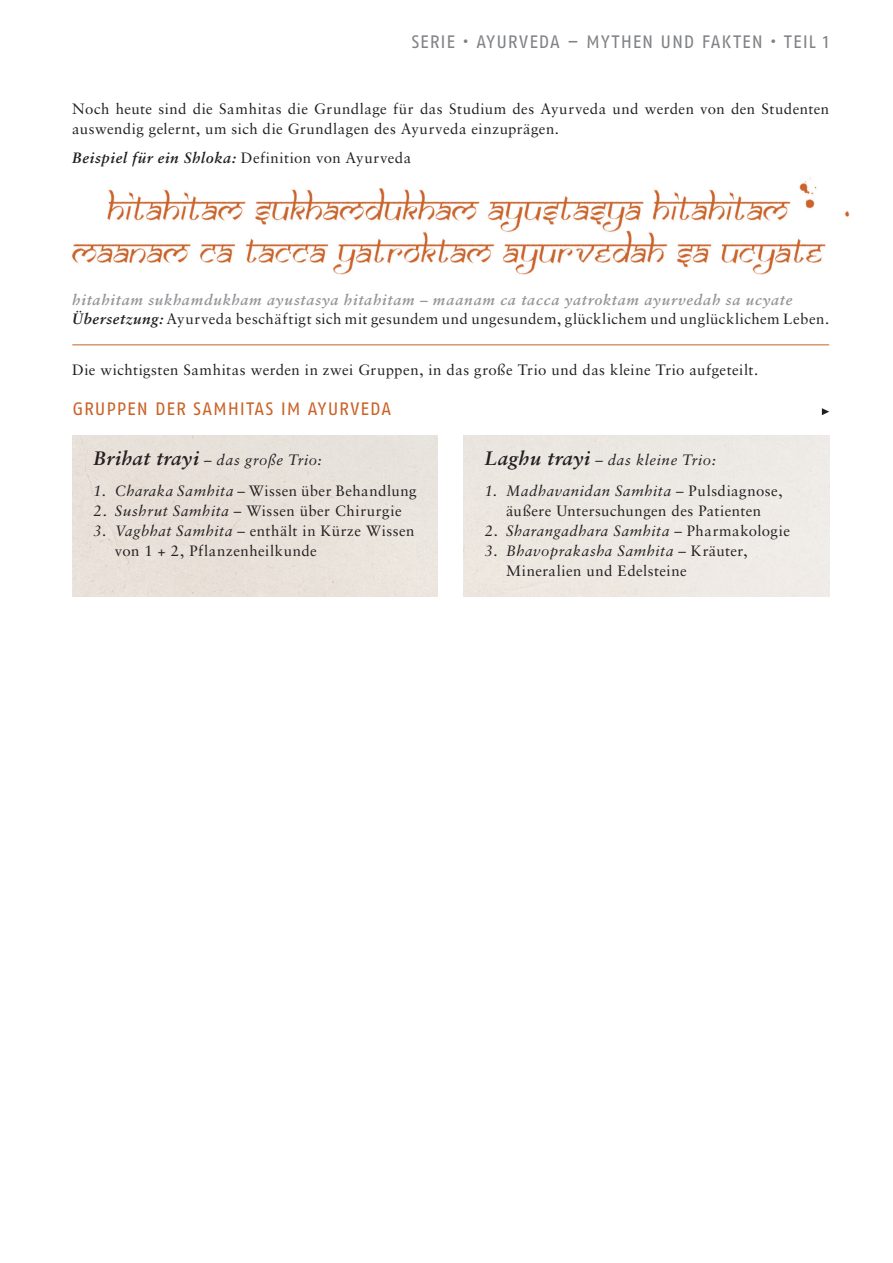
<style>
.page{position:relative;width:893px;height:1263px;background:#fff}
.page>*{position:absolute;margin:0;border:0;box-sizing:border-box;transform-origin:0 0}
.t1{font:18px "Fago OT";letter-spacing:.05em;color:#808285}
.t2{font:18px "Fago OT";letter-spacing:.05em;color:#c96227}
.t3{font:15px/20.1px "Sabon LT Std";letter-spacing:.03em;color:#231f20}
.t4{font:italic 15px "Sabon LT Std";letter-spacing:.04em;color:#231f20}
.t5{font:italic 700 15px "Sabon LT Std";letter-spacing:.04em;color:#231f20}
.s1{font-weight:400;font-style:normal}
.s2{font-weight:700;font-style:italic;color:#939598}
.s3{font-weight:700;font-style:italic}
.s4{font-weight:700;font-size:19.5px}
.s5{font-style:italic}
.s6{font-style:normal}
</style>
<div class="page">
<div style="left:72px;top:435px;width:366px;height:161px;background:#e8e1d9"></div>
<img style="left:72px;top:178px;width:778px;height:97px">
<svg style="left:822px;top:408px;width:7px;height:7px"></svg>
<hr style="left:72px;top:344px;width:757px;height:1px;background:#c96227">
<p class="t1" style="left:411px;top:31px;width:419px">SERIE • AYURVEDA – MYTHEN UND FAKTEN • TEIL 1</p>
<p class="t3" style="left:72px;top:98px;width:758px">Noch heute sind die Samhitas die Grundlage für das Studium des Ayurveda und werden von den Studenten auswendig gelernt, um sich die Grundlagen des Ayurveda einzuprägen.</p>
<p class="t5" style="left:72px;top:149px;width:341px">Beispiel für ein Shloka: <span class="s1">Definition von Ayurveda</span></p>
<p class="t3" style="left:72px;top:289px;width:758px"><span class="s2">hitahitam sukhamdukham ayustasya hitahitam – maanam ca tacca yatroktam ayurvedah sa ucyate<br></span><span class="s3">Übersetzung:</span> Ayurveda beschäftigt sich mit gesundem und ungesundem, glücklichem und unglücklichem Leben.</p>
<p class="t3" style="left:72px;top:360px;width:687px">Die wichtigsten Samhitas werden in zwei Gruppen, in das große Trio und das kleine Trio aufgeteilt.</p>
<p class="t2" style="left:72px;top:398px;width:320px">GRUPPEN DER SAMHITAS IM AYURVEDA</p>
<p class="t4" style="left:94px;top:451px;width:230px"><span class="s4">Brihat trayi</span> – das große Trio:</p>
<p class="t3" style="left:94px;top:480px;width:325px"><span class="s5">1. Charaka Samhita</span> – Wissen über Behandlung</p>
<p class="t3" style="left:94px;top:500px;width:310px"><span class="s5">2. Sushrut Samhita</span> – Wissen über Chirurgie</p>
<p class="t3" style="left:115px;top:520px;width:301px;text-indent:-21px"><span class="s5">3. Vagbhat Samhita</span> – enthält in Kürze Wissen von 1 + 2, Pflanzenheilkunde</p>
<p class="t4" style="left:485px;top:451px;width:233px"><span class="s4">Laghu trayi</span> – das kleine Trio:</p>
<p class="t3" style="left:485px;top:480px;width:299px;text-align:center"><span class="s5">1. Madhavanidan Samhita</span> – Pulsdiagnose, äußere Untersuchungen des Patienten</p>
<p class="t4" style="left:485px;top:522px;width:307px">2. Sharangadhara Samhita <span class="s6">– Pharmakologie</span></p>
<p class="t3" style="left:506px;top:540px;width:243px;text-indent:-21px"><span class="s5">3. Bhavoprakasha Samhita</span> – Kräuter,<br>Mineralien und Edelsteine</p>
</div>
